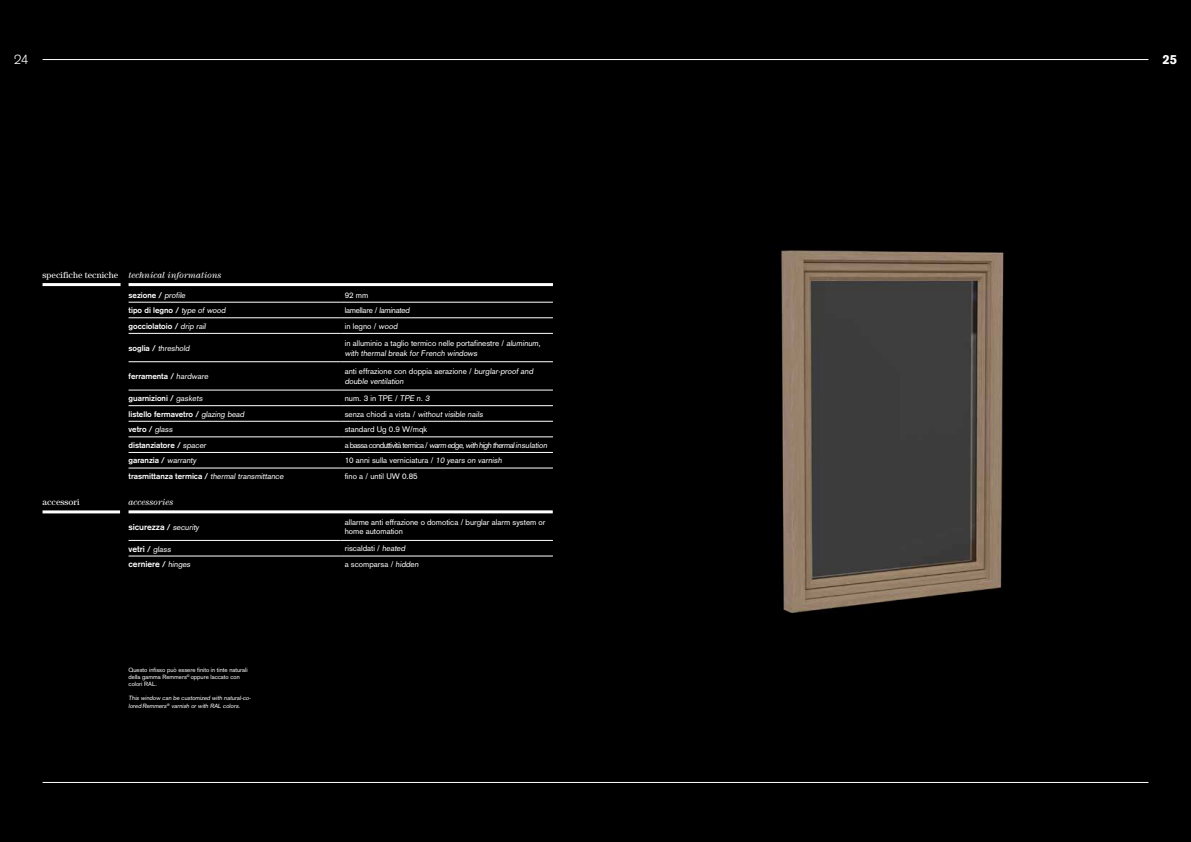
<style>
.page{position:relative;width:1191px;height:842px;background:#000}
.page>*{position:absolute;margin:0;border:0;box-sizing:border-box;transform-origin:0 0}
.t1{font:300 13px "Akzidenz Grotesk";color:#fff}
.t2{font:900 13px "Akzidenz Grotesk";color:#fff}
.t3{font:italic 9px "Century";color:#fff}
.t4{font:9px "Century";color:#fff}
.t5{font:700 8.5px "Akzidenz Grotesk";color:#fff}
.t6{font:8px/9.6px "Akzidenz Grotesk";color:#fff}
.t7{font:700 8px "Akzidenz Grotesk";color:#fff}
.t8{font:8px "Akzidenz Grotesk";letter-spacing:-.07em;color:#fff}
.t9{font:8px "Akzidenz Grotesk";letter-spacing:-.03em;color:#fff}
.t10{font:6px/7.2px "Akzidenz Grotesk";color:#fff}
.s1{font-weight:400}
.s2{font-weight:700}
.s3{font-size:8px}
.s4{font-weight:400;font-size:8px}
</style>
<div class="page">
<hr style="left:43px;top:59px;width:1105px;height:1px;background:#fff">
<hr style="left:43px;top:782px;width:1105px;height:1px;background:#fff">
<hr style="left:129px;top:540px;width:212px;height:1px;background:#fff">
<hr style="left:341px;top:540px;width:212px;height:1px;background:#fff">
<hr style="left:129px;top:556px;width:212px;height:1px;background:#fff">
<hr style="left:341px;top:556px;width:212px;height:1px;background:#fff">
<hr style="left:43px;top:510px;width:77px;height:3px;background:#fff">
<hr style="left:43px;top:283px;width:78px;height:3px;background:#fff">
<hr style="left:129px;top:302px;width:212px;height:1px;background:#fff">
<hr style="left:341px;top:302px;width:212px;height:1px;background:#fff">
<hr style="left:129px;top:318px;width:212px;height:1px;background:#fff">
<hr style="left:341px;top:318px;width:212px;height:1px;background:#fff">
<hr style="left:129px;top:333px;width:212px;height:1px;background:#fff">
<hr style="left:341px;top:333px;width:212px;height:1px;background:#fff">
<hr style="left:129px;top:362px;width:212px;height:1px;background:#fff">
<hr style="left:341px;top:362px;width:212px;height:1px;background:#fff">
<hr style="left:129px;top:390px;width:212px;height:1px;background:#fff">
<hr style="left:341px;top:390px;width:212px;height:1px;background:#fff">
<hr style="left:129px;top:405px;width:212px;height:1px;background:#fff">
<hr style="left:341px;top:405px;width:212px;height:1px;background:#fff">
<hr style="left:129px;top:421px;width:212px;height:1px;background:#fff">
<hr style="left:341px;top:421px;width:212px;height:1px;background:#fff">
<hr style="left:129px;top:437px;width:212px;height:1px;background:#fff">
<hr style="left:341px;top:437px;width:212px;height:1px;background:#fff">
<hr style="left:129px;top:452px;width:212px;height:1px;background:#fff">
<hr style="left:341px;top:452px;width:212px;height:1px;background:#fff">
<hr style="left:129px;top:468px;width:212px;height:1px;background:#fff">
<hr style="left:341px;top:468px;width:212px;height:1px;background:#fff">
<hr style="left:129px;top:283px;width:424px;height:3px;background:#fff">
<hr style="left:129px;top:510px;width:424px;height:3px;background:#fff">
<img style="left:780px;top:250px;width:224px;height:363px">
<h1 class="t1" style="left:14px;top:51px;width:16px">24</h1>
<h1 class="t2" style="left:1162px;top:51px;width:16px">25</h1>
<p class="t4" style="left:43px;top:269px;width:77px">specifiche tecniche</p>
<p class="t4" style="left:43px;top:497px;width:38px">accessori</p>
<p class="t3" style="left:129px;top:269px;width:94px">technical informations</p>
<p class="t7" style="left:129px;top:290px;width:60px">sezione / <span class="s1">profile</span></p>
<p class="t6" style="left:345px;top:290px;width:25px">92 mm</p>
<p class="t7" style="left:129px;top:306px;width:100px">tipo di legno / <span class="s1">type of wood</span></p>
<p class="t9" style="left:345px;top:306px;width:68px">lamellare / laminated</p>
<p class="t7" style="left:129px;top:321px;width:80px">gocciolatoio / <span class="s1">drip rail</span></p>
<p class="t6" style="left:345px;top:321px;width:56px">in legno / wood</p>
<p class="t6" style="left:129px;top:343px;width:64px"><span class="s2">so g l i a /</span> threshold</p>
<p class="t6" style="left:345px;top:338px;width:199px">in alluminio a taglio termico nelle portafinestre / aluminum, with thermal break for French windows</p>
<p class="t7" style="left:129px;top:372px;width:83px">ferramenta / <span class="s1">hardware</span></p>
<p class="t6" style="left:345px;top:367px;width:191px">anti effrazione con doppia aerazione / burglar-proof and double ventilation</p>
<p class="t7" style="left:129px;top:393px;width:77px">guarnizioni / <span class="s1">gaskets</span></p>
<p class="t6" style="left:345px;top:393px;width:88px">num. 3 in TPE / TPE n. 3</p>
<p class="t7" style="left:129px;top:409px;width:119px">listello fermavetro / <span class="s1">glazing bead</span></p>
<p class="t6" style="left:345px;top:409px;width:141px">s e n za c h i o d i a v i sta / without visible nails</p>
<p class="t7" style="left:129px;top:425px;width:47px">vetro / <span class="s1">glass</span></p>
<p class="t6" style="left:345px;top:425px;width:84px">standard Ug 0.9 W/mqk</p>
<p class="t7" style="left:129px;top:440px;width:80px">distanziatore / <span class="s1">spacer</span></p>
<p class="t8" style="left:345px;top:440px;width:205px">a bassa conduttività termica / warm edge,with high thermalinsulation</p>
<p class="t7" style="left:129px;top:456px;width:71px">garanzia / <span class="s1">warranty</span></p>
<p class="t6" style="left:345px;top:456px;width:160px">10 anni sulla verniciatura / 10 years on varnish</p>
<p class="t7" style="left:129px;top:471px;width:158px">t ras m i tta n za te r m i ca / <span class="s1">thermal transmittance</span></p>
<p class="t6" style="left:345px;top:471px;width:74px">fino a / until UW 0.85</p>
<p class="t3" style="left:129px;top:497px;width:46px">accessories</p>
<p class="t5" style="left:129px;top:522px;width:73px">sicurezza <span class="s3">/</span> <span class="s4">security</span></p>
<p class="t6" style="left:345px;top:517px;width:202px">allarme anti effrazione o domotica / burglar alarm system or home automation</p>
<p class="t5" style="left:129px;top:544px;width:45px">vetri <span class="s3">/</span> <span class="s4">glass</span></p>
<p class="t6" style="left:345px;top:544px;width:63px">riscaldati / heated</p>
<p class="t5" style="left:129px;top:559px;width:65px">cerniere <span class="s3">/</span> <span class="s4">hinges</span></p>
<p class="t6" style="left:345px;top:559px;width:77px">a scomparsa / hidden</p>
<p class="t10" style="left:129px;top:666px;width:121px">Questo infisso può essere finito in tinte naturali della gamma Remmers<sup>©</sup> oppure laccato con colori RAL.</p>
<p class="t10" style="left:129px;top:695px;width:125px">This window can be customized with natural-co&shy;lored Remmers<sup>®</sup> varnish or with RAL colors.</p>
</div>
